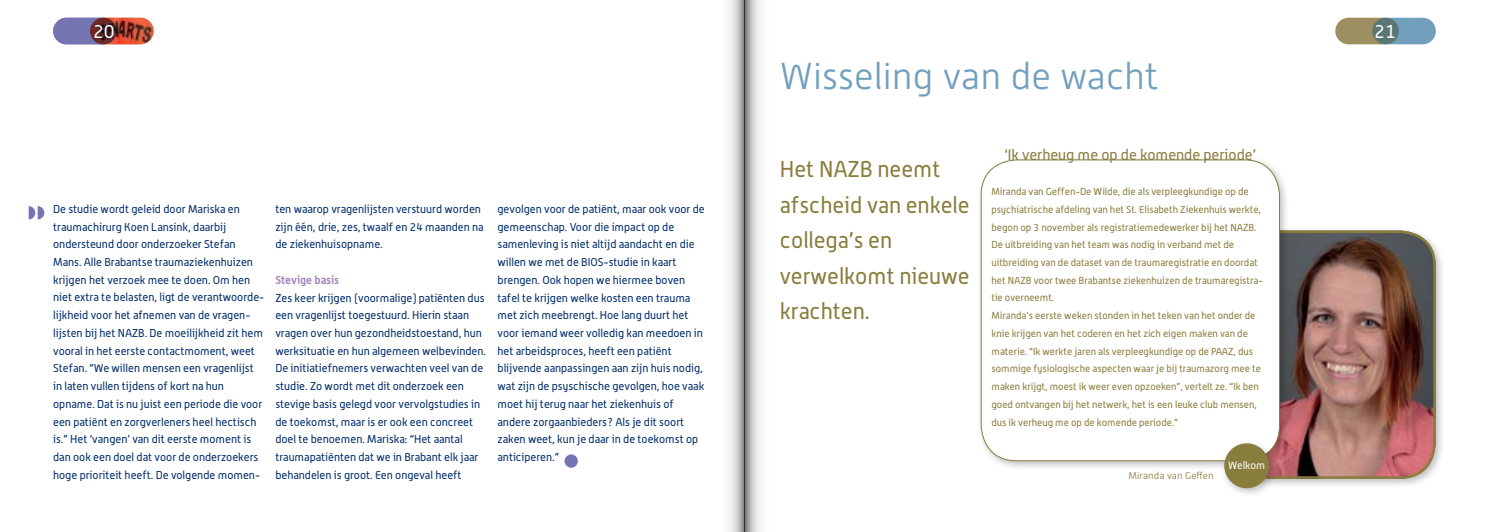
<style>
.page{position:relative;width:1489px;height:532px;background:#fff}
.page>*{position:absolute;margin:0;border:0;box-sizing:border-box;transform-origin:0 0}
.t1{font:300 37.5px "Alwyn New";color:#719fbc}
.t2{font:22.5px/35.4px "Alwyn";color:#887d3c}
.t3{font:18.75px "Alwyn";color:#fff}
.t4{font:15px "Alwyn";color:#887d3c}
.t5{font:11.25px/17.8px "Alwyn";color:#002d6a}
.t6{font:700 11.25px "Alwyn";color:#a186be}
.t7{font:10.62px "Alwyn";color:#fff}
.t8{font:10px/17.8px "Alwyn";color:#887d3c}
.t9{font:300 10px "Alwyn New";color:#887d3c}
</style>
<div class="page">
<div style="left:1230px;top:226px;width:214px;height:261px;background:#000;opacity:.25"></div>
<img style="left:1278px;top:230px;width:157px;height:248px">
<div style="left:1234px;top:230px;width:201px;height:248px;border:2px solid #887d3c;border-radius:34px"></div>
<div style="left:1372px;top:18px;width:63px;height:26px;background:#719fbc;border-radius:13px"></div>
<svg style="left:1335px;top:18px;width:63px;height:26px;background:#86876a"></svg>
<div style="left:53px;top:18px;width:64px;height:26px;background:#7575b2;border-radius:13px"></div>
<img style="left:90px;top:18px;width:64px;height:26px">
<svg style="left:29px;top:206px;width:15px;height:13px"></svg>
<div style="left:976px;top:155px;width:313px;height:315px;background:#000;opacity:.25"></div>
<div style="left:981px;top:160px;width:298px;height:300px;background:#fff;border-radius:35px"></div>
<div style="left:980px;top:159px;width:299px;height:302px;border:1px solid #887d3c;border-radius:35px"></div>
<div style="left:1220px;top:439px;width:58px;height:59px;background:#000;opacity:.25"></div>
<div style="left:1224px;top:443px;width:45px;height:45px;background:#887d3c;border-radius:50%"></div>
<div style="left:564px;top:454px;width:14px;height:13px;background:#7575b2;border-radius:50%"></div>
<svg style="left:744px;top:0;width:17px;height:531px;background:#bdbec0"></svg>
<svg style="left:729px;top:0;width:15px;height:531px;background:#cbccce"></svg>
<h3 class="t3" style="left:93px;top:20px;width:23px">20</h3>
<h3 class="t3" style="left:1373px;top:20px;width:23px">21</h3>
<p class="t5" style="left:53px;top:200px;width:213px">De studie wordt geleid door Mariska en traumachirurg Koen Lansink, daarbij ondersteund door onderzoeker Stefan Mans. Alle Brabantse traumaziekenhuizen krijgen het verzoek mee te doen. Om hen niet extra te belasten, ligt de verantwoorde&shy;lijkheid voor het afnemen van de vragen&shy;lijsten bij het NAZB. De moeilijkheid zit hem vooral in het eerste contactmoment, weet Stefan. “We willen mensen een vragenlijst in laten vullen tijdens of kort na hun opname. Dat is nu juist een periode die voor een patiënt en zorgverleners heel hectisch is.” Het ‘vangen’ van dit eerste moment is dan ook een doel dat voor de onderzoekers hoge prioriteit heeft. De volgende momen-</p>
<p class="t5" style="left:275px;top:200px;width:210px">ten waarop vragenlijsten verstuurd worden zijn één, drie, zes, twaalf en 24 maanden na de ziekenhuisopname.</p>
<p class="t6" style="left:275px;top:272px;width:65px">Stevige basis</p>
<p class="t5" style="left:275px;top:288px;width:212px">Zes keer krijgen (voormalige) patiënten dus een vragenlijst toegestuurd. Hierin staan vragen over hun gezondheidstoestand, hun werksituatie en hun algemeen welbevinden.<br>De initiatiefnemers verwachten veel van de studie. Zo wordt met dit onderzoek een stevige basis gelegd voor vervolgstudies in de toekomst, maar is er ook een concreet doel te benoemen. Mariska: “Het aantal traumapatiënten dat we in Brabant elk jaar behandelen is groot. Een ongeval heeft</p>
<p class="t5" style="left:497px;top:200px;width:209px">gevolgen voor de patiënt, maar ook voor de gemeenschap. Voor die impact op de samenleving is niet altijd aandacht en die willen we met de BIOS-studie in kaart brengen. Ook hopen we hiermee boven tafel te krijgen welke kosten een trauma met zich meebrengt. Hoe lang duurt het voor iemand weer volledig kan meedoen in het arbeidsproces, heeft een patiënt blijvende aanpassingen aan zijn huis nodig, wat zijn de psyschische gevolgen, hoe vaak moet hij terug naar het ziekenhuis of andere zorgaanbieders? Als je dit soort zaken weet, kun je daar in de toekomst op anticiperen.”</p>
<h1 class="t1" style="left:780px;top:55px;width:379px">Wisseling van de wacht</h1>
<h2 class="t2" style="left:780px;top:151px;width:191px">Het NAZB neemt afscheid van enkele collega’s en verwelkomt nieuwe krachten.</h2>
<h3 class="t4" style="left:1004px;top:145px;width:253px">‘Ik verheug me op de komende periode’</h3>
<p class="t8" style="left:991px;top:182px;width:273px">Miranda van Geffen-De Wilde, die als verpleegkundige op de psychiatrische afdeling van het St. Elisabeth Ziekenhuis werkte, begon op 3 november als registratiemedewerker bij het NAZB.<br>De uitbreiding van het team was nodig in verband met de uitbreiding van de dataset van de traumaregistratie en doordat het NAZB voor twee Brabantse ziekenhuizen de traumaregistra&shy;tie overneemt.<br>Miranda’s eerste weken stonden in het teken van het onder de knie krijgen van het coderen en het zich eigen maken van de materie. “Ik werkte jaren als verpleegkundige op de PAAZ, dus sommige fysiologische aspecten waar je bij traumazorg mee te maken krijgt, moest ik weer even opzoeken”, vertelt ze. “Ik ben goed ontvangen bij het netwerk, het is een leuke club mensen, dus ik verheug me op de komende periode.”</p>
<p class="t7" style="left:1228px;top:458px;width:38px">Welkom</p>
<p class="t9" style="left:1128px;top:469px;width:87px">Miranda van Geffen</p>
</div>
